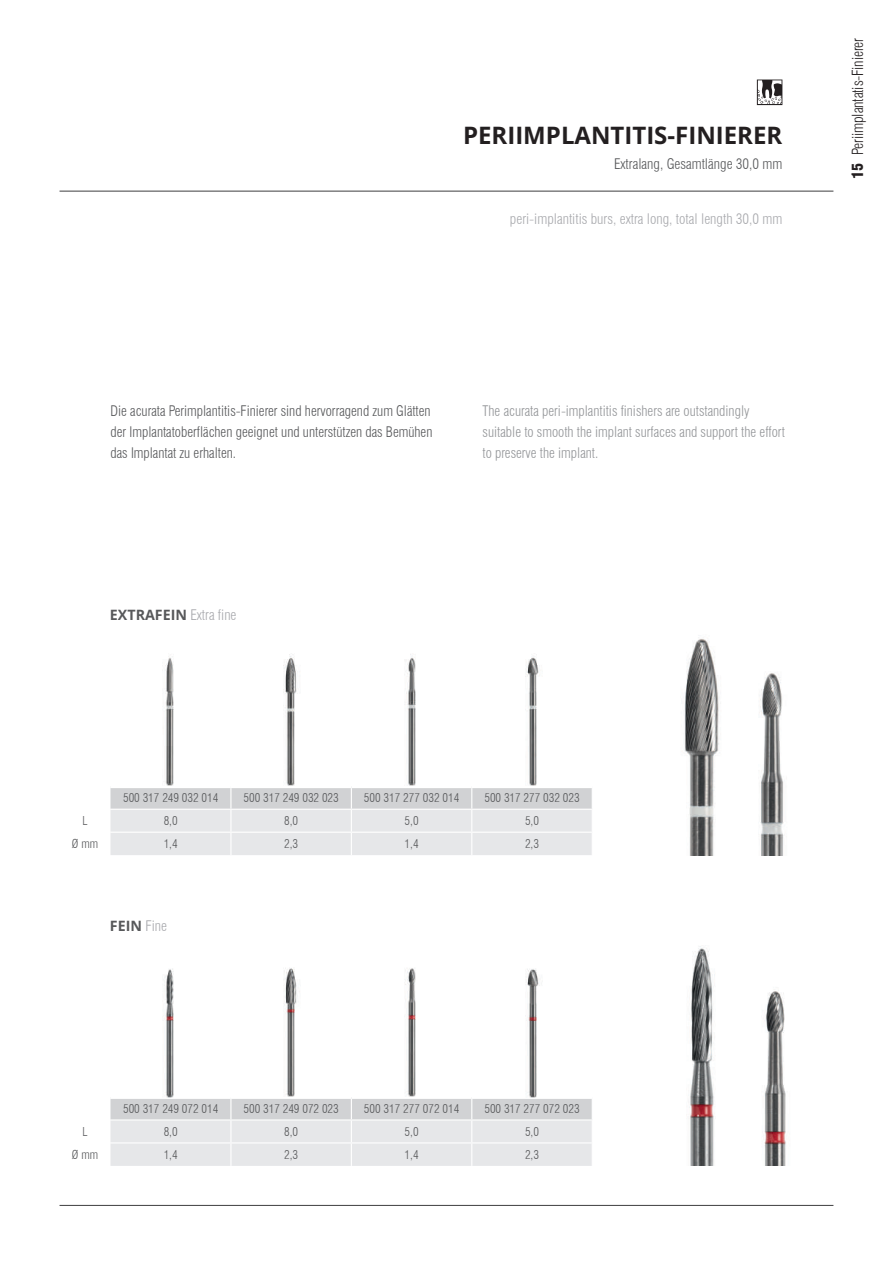
<style>
.page{position:relative;width:893px;height:1263px;background:#fff}
.page>*{position:absolute;margin:0;border:0;box-sizing:border-box;transform-origin:0 0}
.t1{font:700 24px "Open Sans";color:#231f20}
.t2{font:300 condensed 15px "Swiss 721 BT";letter-spacing:-.01em;color:#231f20}
.t3{font:900 condensed 15px "Swiss 721 BT";color:#231f20}
.t4{font:300 condensed 14.25px/21px "Swiss 721 BT";color:#57585a}
.t5{font:300 condensed 14.25px/21px "Swiss 721 BT";color:#939598}
.t6{font:300 condensed 14.25px "Swiss 721 BT";color:#a8a9ad}
.t7{font:700 14.25px "Open Sans";color:#57585a}
.t8{font:300 condensed 12px "Swiss 721 BT";color:#57585a}
.s1{font-family:"Swiss 721 BT";font-weight:300;font-stretch:condensed;color:#a8a9ad}
</style>
<div class="page">
<hr style="left:60px;top:191px;width:773px;height:1px;background:#3e3e3f">
<hr style="left:60px;top:1205px;width:773px;height:1px;background:#3e3e3f">
<svg style="left:110px;top:1097px;width:482px;height:69px;background:#e1e2e4"></svg>
<svg style="left:110px;top:787px;width:482px;height:68px;background:#e1e2e3"></svg>
<svg style="left:757px;top:80px;width:25px;height:25px"></svg>
<img style="left:165px;top:656px;width:9px;height:129px">
<img style="left:283px;top:654px;width:14px;height:131px">
<img style="left:684px;top:639px;width:36px;height:216px">
<img style="left:404px;top:654px;width:12px;height:131px">
<img style="left:525px;top:657px;width:15px;height:128px">
<img style="left:164px;top:968px;width:10px;height:129px">
<img style="left:688px;top:946px;width:27px;height:220px">
<img style="left:284px;top:968px;width:16px;height:129px">
<img style="left:404px;top:968px;width:12px;height:129px">
<img style="left:525px;top:969px;width:15px;height:128px">
<img style="left:764px;top:990px;width:22px;height:176px">
<img style="left:759px;top:673px;width:25px;height:182px">
<h1 class="t1" style="left:463px;top:119px;width:321px">PERIIMPLANTITIS-FINIERER</h1>
<p class="t4" style="left:614px;top:153px;width:170px">Extralang, Gesamtlänge 30,0 mm</p>
<p class="t6" style="left:510px;top:210px;width:274px">peri-implantitis burs, extra long, total length 30,0 mm</p>
<p class="t2" style="left:849px;top:155px;width:118px;rotate:-90deg">Periimplantatis-Finierer</p>
<p class="t3" style="left:849px;top:179px;width:18px;rotate:-90deg">15</p>
<p class="t4" style="left:111px;top:401px;width:323px">Die acurata Perimplantitis-Finierer sind hervorragend zum Glätten der Implantatoberflächen geeignet und unterstützen das Bemühen das Implantat zu erhalten.</p>
<p class="t5" style="left:483px;top:401px;width:304px">The acurata peri-implantitis finishers are outstandingly suitable to smooth the implant surfaces and support the effort to preserve the implant.</p>
<p class="t7" style="left:110px;top:605px;width:128px">EXTRAFEIN <span class="s1">Extra fine</span></p>
<p class="t8" style="left:123px;top:791px;width:97px">500 317 249 032 014</p>
<p class="t8" style="left:244px;top:791px;width:97px">500 317 249 032 023</p>
<p class="t8" style="left:364px;top:791px;width:97px">500 317 277 032 014</p>
<p class="t8" style="left:484px;top:791px;width:97px">500 317 277 032 023</p>
<p class="t8" style="left:82px;top:814px;width:7px">L</p>
<p class="t8" style="left:164px;top:814px;width:16px">8,0</p>
<p class="t8" style="left:284px;top:814px;width:16px">8,0</p>
<p class="t8" style="left:405px;top:814px;width:16px">5,0</p>
<p class="t8" style="left:525px;top:814px;width:16px">5,0</p>
<p class="t8" style="left:72px;top:837px;width:28px">Ø mm</p>
<p class="t8" style="left:164px;top:837px;width:16px">1,4</p>
<p class="t8" style="left:284px;top:837px;width:16px">2,3</p>
<p class="t8" style="left:405px;top:837px;width:16px">1,4</p>
<p class="t8" style="left:525px;top:837px;width:16px">2,3</p>
<p class="t7" style="left:110px;top:916px;width:59px">FEIN <span class="s1">Fine</span></p>
<p class="t8" style="left:123px;top:1101px;width:97px">500 317 249 072 014</p>
<p class="t8" style="left:244px;top:1101px;width:97px">500 317 249 072 023</p>
<p class="t8" style="left:364px;top:1101px;width:97px">500 317 277 072 014</p>
<p class="t8" style="left:484px;top:1101px;width:97px">500 317 277 072 023</p>
<p class="t8" style="left:82px;top:1124px;width:7px">L</p>
<p class="t8" style="left:164px;top:1124px;width:16px">8,0</p>
<p class="t8" style="left:284px;top:1124px;width:16px">8,0</p>
<p class="t8" style="left:405px;top:1124px;width:16px">5,0</p>
<p class="t8" style="left:525px;top:1124px;width:16px">5,0</p>
<p class="t8" style="left:72px;top:1148px;width:28px">Ø mm</p>
<p class="t8" style="left:164px;top:1147px;width:16px">1,4</p>
<p class="t8" style="left:284px;top:1148px;width:16px">2,3</p>
<p class="t8" style="left:405px;top:1147px;width:16px">1,4</p>
<p class="t8" style="left:525px;top:1147px;width:16px">2,3</p>
</div>
